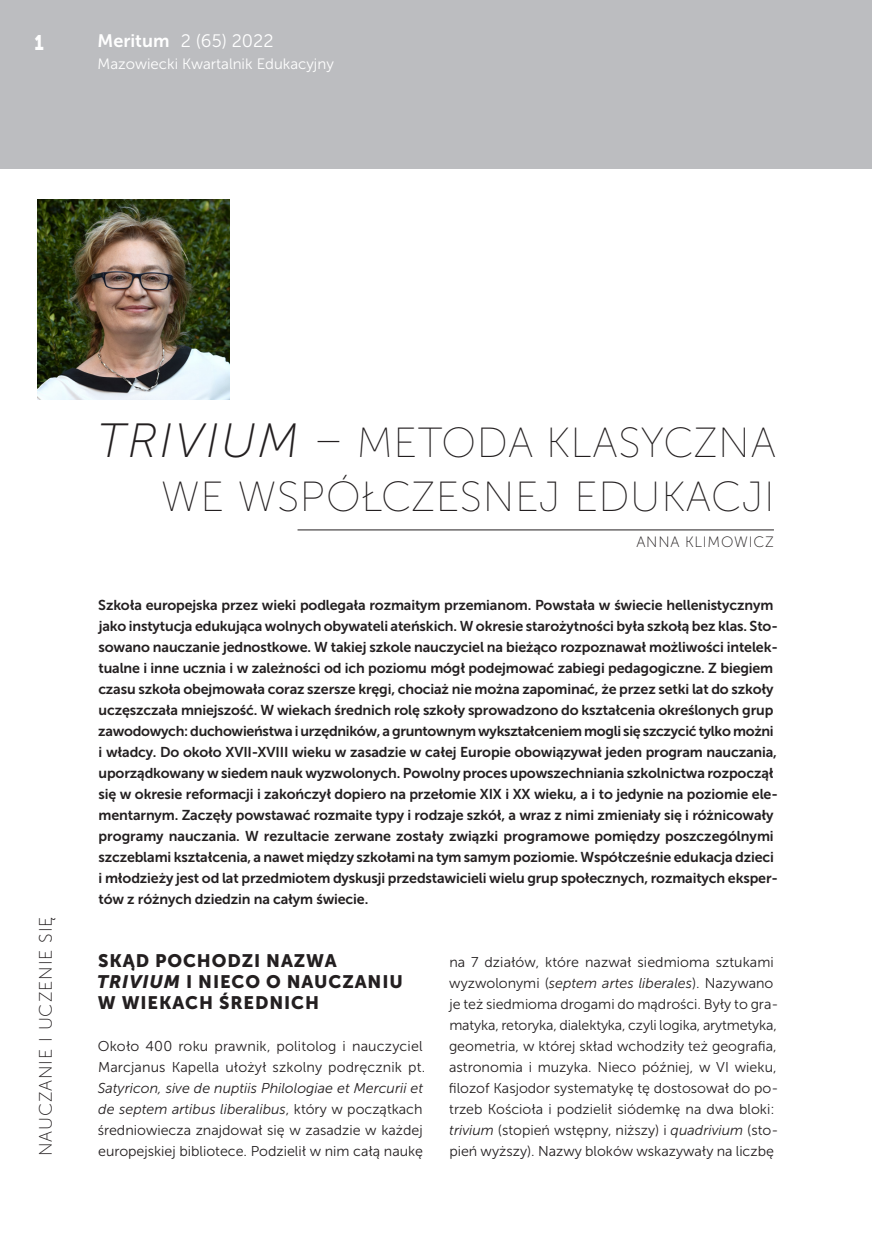
<style>
.page{position:relative;width:872px;height:1234px;background:#fff}
.page>*{position:absolute;margin:0;border:0;box-sizing:border-box;transform-origin:0 0}
._02_TYTUL_nowy{font:300 42px/54px "Museo Sans Display";letter-spacing:.05em;color:#231f20;text-align:right}
.t1{font:21px "Museo Sans 900";color:#fff;scale:.8 1}
.ŚRÓDTYTUŁ_MERITUM_WE{font:18px/21px "Museo Sans 900";letter-spacing:.05em;color:#231f20}
.t2{font:18px "Museo Sans 100";letter-spacing:.05em;color:#231f20}
.t3{font:18px "Museo Sans 300";color:#fff}
.t4{font:15px "Museo Sans 300";color:#fff}
.podpis_autor{font:15px "Museo Sans 100";letter-spacing:.05em;color:#231f20}
.PODSTAWOWY_MERITUM{font:14.25px/21px "Museo Sans 700";letter-spacing:-.01em;color:#231f20}
.PODSTAWOWY_MERITUM-2{font:14.25px/21px "Museo Sans 300";color:#231f20}
.s1{font-family:"Museo Sans 700"}
.s2{font-family:"Museo Sans 100";font-weight:400;font-style:italic;font-size:48px}
.s3{font-size:45px}
.s4{font-style:italic}
</style>
<div class="page">
<div style="left:0;top:0;width:872px;height:169px;background:#bcbdc0"></div>
<hr style="left:297px;top:529px;width:477px;height:1px;background:#231f20">
<img style="left:38px;top:200px;width:192px;height:200px">
<h2 class="t1" style="left:35px;top:30px;width:13px">1</h2>
<p class="t3" style="left:98px;top:31px;width:177px"><span class="s1">Meritum</span> 2 (65) 2022</p>
<p class="t4" style="left:98px;top:56px;width:238px">Mazowiecki Kwartalnik Edukacyjny</p>
<p class="_02_TYTUL_nowy" style="left:98px;top:415px;width:679px"><span class="s2">TRIVIUM</span> <span class="s3">–</span> METODA KLASYCZNA<br>WE WSPÓŁCZESNEJ EDUKACJI</p>
<p class="podpis_autor" style="left:636px;top:534px;width:139px">ANNA KLIMOWICZ</p>
<p class="t2" style="left:36px;top:1156px;width:241px;rotate:-90deg">NAUCZANIE I UCZENIE SIĘ</p>
<p class="PODSTAWOWY_MERITUM" style="left:98px;top:594px;width:681px">Szkoła europejska przez wieki podlegała rozmaitym przemianom. Powstała w świecie hellenistycznym jako instytucja edukująca wolnych obywateli ateńskich. W okresie starożytności była szkołą bez klas. Sto&shy;sowano nauczanie jednostkowe. W takiej szkole nauczyciel na bieżąco rozpoznawał możliwości intelek&shy;tualne i inne ucznia i w zależności od ich poziomu mógł podejmować zabiegi pedagogiczne. Z biegiem czasu szkoła obejmowała coraz szersze kręgi, chociaż nie można zapominać, że przez setki lat do szkoły uczęszczała mniejszość. W wiekach średnich rolę szkoły sprowadzono do kształcenia określonych grup zawodowych: duchowieństwa i urzędników, a gruntownym wykształceniem mogli się szczycić tylko możni i władcy. Do około XVII-XVIII wieku w zasadzie w całej Europie obowiązywał jeden program nauczania, uporządkowany w siedem nauk wyzwolonych. Powolny proces upowszechniania szkolnictwa rozpoczął się w okresie reformacji i zakończył dopiero na przełomie XIX i XX wieku, a i to jedynie na poziomie ele&shy;mentarnym. Zaczęły powstawać rozmaite typy i rodzaje szkół, a wraz z nimi zmieniały się i różnicowały programy nauczania. W rezultacie zerwane zostały związki programowe pomiędzy poszczególnymi szczeblami kształcenia, a nawet między szkołami na tym samym poziomie. Współcześnie edukacja dzieci i młodzieży jest od lat przedmiotem dyskusji przedstawicieli wielu grup społecznych, rozmaitych eksper&shy;tów z różnych dziedzin na całym świecie.</p>
<p class="ŚRÓDTYTUŁ_MERITUM_WE" style="left:97px;top:950px;width:307px">SKĄD POCHODZI NAZWA<br><span class="s4">TRIVIUM</span> I NIECO O NAUCZANIU<br>W WIEKACH ŚREDNICH</p>
<p class="PODSTAWOWY_MERITUM-2" style="left:98px;top:1035px;width:329px">Około 400 roku prawnik, politolog i nauczyciel Marcjanus Kapella ułożył szkolny podręcznik pt.<br><span class="s4">Satyricon, sive de nuptiis Philologiae et Mercurii et de septem artibus liberalibus</span>, który w początkach średniowiecza znajdował się w zasadzie w każdej europejskiej bibliotece. Podzielił w nim całą naukę</p>
<p class="PODSTAWOWY_MERITUM-2" style="left:449px;top:951px;width:331px">na 7 działów, które nazwał siedmioma sztukami wyzwolonymi (<span class="s4">septem artes liberales</span>). Nazywano je też siedmioma drogami do mądrości. Były to gra&shy;matyka, retoryka, dialektyka, czyli logika, arytmetyka, geometria, w której skład wchodziły też geografia, astronomia i muzyka. Nieco później, w VI wieku, filozof Kasjodor systematykę tę dostosował do po&shy;trzeb Kościoła i podzielił siódemkę na dwa bloki: <span class="s4">trivium</span> (stopień wstępny, niższy) i <span class="s4">quadrivium</span> (sto&shy;pień wyższy). Nazwy bloków wskazywały na liczbę</p>
</div>
